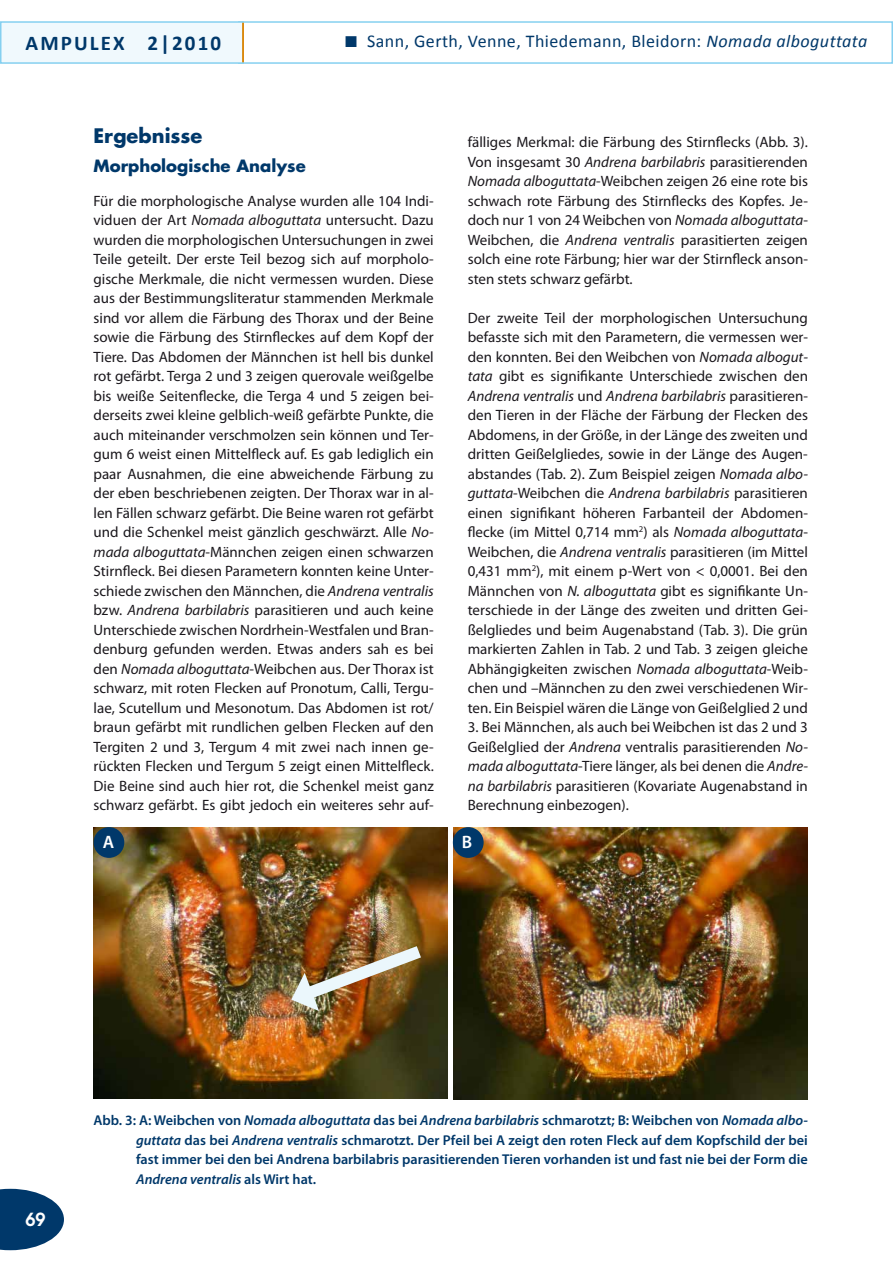
<style>
.page{position:relative;width:893px;height:1263px;background:#fff}
.page>*{position:absolute;margin:0;border:0;box-sizing:border-box;transform-origin:0 0}
.t1{font:700 21px "Calibri";letter-spacing:.1em;color:#00386a}
.t2{font:700 19.5px "Futura";color:#00386a}
.t3{font:18px "Calibri";letter-spacing:.025em;color:#00386a}
.t4{font:600 18px "Avant Garde";color:#fff}
.t5{font:600 18px "Myriad Pro";color:#fff}
.t6{font:700 16.5px "Futura";color:#00386a}
.t7{font:15px/19.5px "Myriad Pro";color:#1a171c;text-align:justify}
.t8{font:600 14.25px/19.5px "Myriad Pro";color:#00386a;text-align:justify}
.s1{font-style:italic}
</style>
<div class="page">
<div style="left:238px;top:21px;width:655px;height:43px;border:2px solid #85d0f0"></div>
<svg style="left:0;top:1189px;width:64px;height:61px"></svg>
<div style="left:0;top:21px;width:244px;height:43px;background:#f0f9fd;border:2px solid #85d0f0"></div>
<hr style="left:242px;top:23px;width:2px;height:39px;background:#e18602">
<img style="left:94px;top:827px;width:714px;height:272px">
<hr style="left:449px;top:827px;width:4px;height:272px;background:#fff">
<div style="left:94px;top:827px;width:30px;height:31px;background:#00386a;border-radius:50%"></div>
<div style="left:453px;top:827px;width:31px;height:31px;background:#00386a;border-radius:50%"></div>
<img style="left:288px;top:936px;width:146px;height:75px">
<h1 class="t1" style="left:26px;top:30px;width:62px">AMPULE</h1>
<h1 class="t1" style="left:113px;top:30px;width:109px">X 2|2010</h1>
<p class="t3" style="left:367px;top:30px;width:502px">Sann, Gerth, Venne, Thiedemann, Bleidorn: <span class="s1">Nomada alboguttata</span></p>
<h2 class="t2" style="left:94px;top:123px;width:110px">Ergebnisse</h2>
<p class="t6" style="left:94px;top:155px;width:214px">Morphologische Analyse</p>
<p class="t7" style="left:94px;top:191px;width:342px">Für die morphologische Analyse wurden alle 104 Indi&shy;viduen der Art <span class="s1">Nomada alboguttata</span> untersucht. Dazu wurden die morphologischen Untersuchungen in zwei Teile geteilt. Der erste Teil bezog sich auf morpholo&shy;gische Merkmale, die nicht vermessen wurden. Diese aus der Bestimmungsliteratur stammenden Merkmale sind vor allem die Färbung des Thorax und der Beine sowie die Färbung des Stirnfleckes auf dem Kopf der Tiere. Das Abdomen der Männchen ist hell bis dunkel rot gefärbt. Terga 2 und 3 zeigen querovale weißgelbe bis weiße Seitenflecke, die Terga 4 und 5 zeigen bei&shy;derseits zwei kleine gelblich-weiß gefärbte Punkte, die auch miteinander verschmolzen sein können und Ter&shy;gum 6 weist einen Mittelfleck auf. Es gab lediglich ein paar Ausnahmen, die eine abweichende Färbung zu der eben beschriebenen zeigten. Der Thorax war in al&shy;len Fällen schwarz gefärbt. Die Beine waren rot gefärbt und die Schenkel meist gänzlich geschwärzt. Alle <span class="s1">No&shy;mada alboguttata</span>-Männchen zeigen einen schwarzen Stirnfleck. Bei diesen Parametern konnten keine Unter&shy;schiede zwischen den Männchen, die <span class="s1">Andrena ventralis </span>bzw. <span class="s1">Andrena barbilabris</span> parasitieren und auch keine Unterschiede zwischen Nordrhein-Westfalen und Bran&shy;denburg gefunden werden. Etwas anders sah es bei den <span class="s1">Nomada alboguttata</span>-Weibchen aus. Der Thorax ist schwarz, mit roten Flecken auf Pronotum, Calli, Tergu&shy;lae, Scutellum und Mesonotum. Das Abdomen ist rot/ braun gefärbt mit rundlichen gelben Flecken auf den Tergiten 2 und 3, Tergum 4 mit zwei nach innen ge&shy;rückten Flecken und Tergum 5 zeigt einen Mittelfleck.<br>Die Beine sind auch hier rot, die Schenkel meist ganz schwarz gefärbt. Es gibt jedoch ein weiteres sehr auf-</p>
<p class="t7" style="left:468px;top:132px;width:342px">fälliges Merkmal: die Färbung des Stirnflecks (Abb. 3).<br>Von insgesamt 30 <span class="s1">Andrena barbilabris</span> parasitierenden <span class="s1">Nomada alboguttata</span>-Weibchen zeigen 26 eine rote bis schwach rote Färbung des Stirnflecks des Kopfes. Je&shy;doch nur 1 von 24 Weibchen von <span class="s1">Nomada alboguttata</span>-Weibchen, die <span class="s1">Andrena ventralis</span> parasitierten zeigen solch eine rote Färbung; hier war der Stirnfleck anson&shy;sten stets schwarz gefärbt.</p>
<p class="t7" style="left:468px;top:308px;width:342px">Der zweite Teil der morphologischen Untersuchung befasste sich mit den Parametern, die vermessen wer&shy;den konnten. Bei den Weibchen von <span class="s1">Nomada albogut&shy;tata</span> gibt es signifikante Unterschiede zwischen den <span class="s1">Andrena ventralis</span> und <span class="s1">Andrena barbilabris</span> parasitieren&shy;den Tieren in der Fläche der Färbung der Flecken des Abdomens, in der Größe, in der Länge des zweiten und dritten Geißelgliedes, sowie in der Länge des Augen&shy;abstandes (Tab. 2). Zum Beispiel zeigen <span class="s1">Nomada albo&shy;guttata</span>-Weibchen die <span class="s1">Andrena barbilabris</span> parasitieren einen signifikant höheren Farbanteil der Abdomen&shy;flecke (im Mittel 0,714 mm<sup>2</sup>) als <span class="s1">Nomada alboguttata</span>-Weibchen, die <span class="s1">Andrena ventralis</span> parasitieren (im Mittel 0,431 mm<sup>2</sup>), mit einem p-Wert von &lt; 0,0001. Bei den Männchen von <span class="s1">N. alboguttata</span> gibt es signifikante Un&shy;terschiede in der Länge des zweiten und dritten Gei&shy;ßelgliedes und beim Augenabstand (Tab. 3). Die grün markierten Zahlen in Tab. 2 und Tab. 3 zeigen gleiche Abhängigkeiten zwischen <span class="s1">Nomada alboguttata</span>-Weib&shy;chen und –Männchen zu den zwei verschiedenen Wir&shy;ten. Ein Beispiel wären die Länge von Geißelglied 2 und</p>
<p class="t7" style="left:468px;top:717px;width:342px">3. Bei Männchen, als auch bei Weibchen ist das 2 und 3<br>Geißelglied der <span class="s1">Andrena</span> ventralis parasitierenden <span class="s1">No&shy;mada alboguttata</span>-Tiere länger, als bei denen die <span class="s1">Andre&shy;na barbilabris</span> parasitieren (Kovariate Augenabstand in Berechnung einbezogen).</p>
<p class="t5" style="left:103px;top:831px;width:13px">A</p>
<p class="t5" style="left:462px;top:831px;width:12px">B</p>
<p class="t4" style="left:26px;top:1208px;width:22px">69</p>
<p class="t8" style="left:136px;top:1110px;width:673px;text-indent:-43px">Abb. 3: A: Weibchen von <span class="s1">Nomada alboguttata</span> das bei <span class="s1">Andrena barbilabris</span> schmarotzt; B: Weibchen von <span class="s1">Nomada albo&shy;guttata</span> das bei <span class="s1">Andrena ventralis</span> schmarotzt. Der Pfeil bei A zeigt den roten Fleck auf dem Kopfschild der bei fast immer bei den bei Andrena barbilabris parasitierenden Tieren vorhanden ist und fast nie bei der Form die <span class="s1">Andrena ventralis</span> als Wirt hat.</p>
</div>
